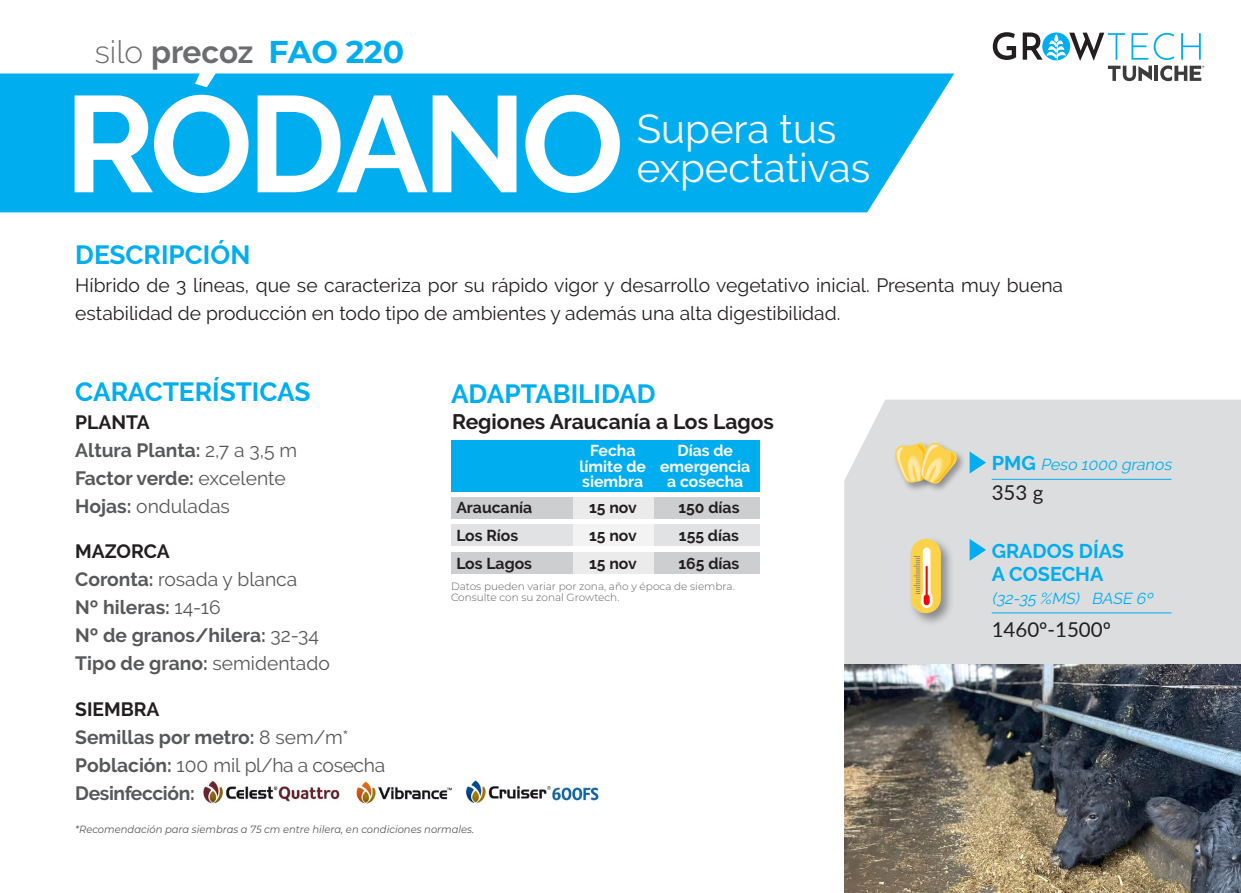
<style>
.page{position:relative;width:1241px;height:893px;background:#fff}
.page>*{position:absolute;margin:0;border:0;box-sizing:border-box;transform-origin:0 0}
.t1{font:700 136.33px "Raleway";letter-spacing:-.04em;color:#fff}
.t2{font:40.25px/38.5px "Raleway";color:#fff}
.t3{font:700 31.5px "Raleway";letter-spacing:-.005em;color:#6c6d70}
.t4{font:700 26.25px "Raleway";color:#00aeef}
.t5{font:700 21px "Raleway";color:#231f20}
.t6{font:20.47px "Lato";color:#231f20}
.t7{font:700 19.95px/23.8px "Raleway";color:#00aeef}
.t8{font:700 19.25px/28px "Raleway";color:#57585a}
.t9{font:19.25px/28px "Raleway";color:#231f20}
.t10{font:italic 15.92px "Raleway";color:#00aeef}
.t11{font:700 15.75px/28px "Raleway";color:#231f20;text-align:justify}
.t12{font:700 15.75px/15.8px "Raleway";color:#fff;text-align:center}
.t13{font:300 10.5px/11.5px "Montserrat";color:#616164}
.t14{font:italic 10.5px "Montserrat";color:#57585a;scale:.95 1}
.s1{font-weight:300}
.s2{font-family:"Montserrat";color:#00aeef}
.s3{color:#231f20}
.s4{font-weight:400}
.s5{font-weight:700;font-style:normal;font-size:19.95px}
</style>
<div class="page">
<img style="left:356px;top:781px;width:96px;height:22px">
<img style="left:466px;top:780px;width:133px;height:24px">
<hr style="left:563px;top:802px;width:28px;height:4px;background:#fff">
<img style="left:203px;top:781px;width:137px;height:23px">
<div style="left:0;top:73px;width:954px;height:139px;background:#00aeef"></div>
<svg style="left:992px;top:32px;width:212px;height:49px"></svg>
<div style="left:451px;top:440px;width:308px;height:52px;background:#00aeef"></div>
<div style="left:451px;top:497px;width:308px;height:21px;background:#cdced0"></div>
<div style="left:451px;top:552px;width:308px;height:22px;background:#cdced0"></div>
<div style="left:451px;top:524px;width:308px;height:22px;background:#e1e2e4"></div>
<svg style="left:573px;top:497px;width:80px;height:77px;background:#f0f0f1"></svg>
<div style="left:844px;top:400px;width:396px;height:265px;background:#dcdddf"></div>
<svg style="left:969px;top:539px;width:16px;height:22px"></svg>
<svg style="left:969px;top:452px;width:16px;height:22px"></svg>
<hr style="left:991px;top:479px;width:180px;height:1px;background:#00aeef">
<hr style="left:991px;top:613px;width:180px;height:1px;background:#00aeef">
<div style="left:892px;top:441px;width:44px;height:51px;background:#231f20;opacity:.41"></div>
<div style="left:918px;top:441px;width:48px;height:52px;background:#231f20;opacity:.41"></div>
<svg style="left:891px;top:441px;width:69px;height:45px;background:#e8d18d"></svg>
<div style="left:907px;top:536px;width:47px;height:91px;background:#231f20;opacity:.44"></div>
<div style="left:910px;top:539px;width:30px;height:74px;background:#fdd24b;border-radius:15px"></div>
<svg style="left:913px;top:547px;width:19px;height:61px"></svg>
<div style="left:923px;top:594px;width:6px;height:11px;background:#f00a00;border-radius:3px"></div>
<hr style="left:925px;top:566px;width:2px;height:32px;background:#f00a00">
<img style="left:844px;top:665px;width:396px;height:228px">
<h3 class="t3" style="left:95px;top:34px;width:311px"><span class="s1">silo</span> precoz <span class="s2">FAO 220</span></h3>
<h1 class="t1" style="left:64px;top:66px;width:561px">RÓDANO</h1>
<h2 class="t2" style="left:636px;top:110px;width:235px">Supera tus expectativas</h2>
<h3 class="t4" style="left:75px;top:239px;width:176px">DESCRIPCIÓN</h3>
<p class="t9" style="left:75px;top:271px;width:989px">Híbrido de 3 líneas, que se caracteriza por su rápido vigor y desarrollo vegetativo inicial. Presenta muy buena estabilidad de producción en todo tipo de ambientes y además una alta digestibilidad.</p>
<h3 class="t4" style="left:75px;top:376px;width:237px">CARACTERÍSTICAS</h3>
<p class="t8" style="left:75px;top:408px;width:223px"><span class="s3">PLANTA<br></span>Altura Planta: <span class="s4">2,7 a 3,5 m<br></span>Factor verde: <span class="s4">excelente<br></span>Hojas: <span class="s4">onduladas</span></p>
<p class="t8" style="left:75px;top:538px;width:256px"><span class="s3">MAZORCA<br></span>Coronta: <span class="s4">rosada y blanca<br></span>Nº hileras: <span class="s4">14-16<br></span>Nº de granos/hilera: <span class="s4">32-34<br></span>Tipo de grano: <span class="s4">semidentado</span></p>
<p class="t8" style="left:75px;top:695px;width:311px"><span class="s3">SIEMBRA<br></span>Semillas por metro: <span class="s4">8 sem/m*<br></span>Población: <span class="s4">100 mil pl/ha a cosecha<br></span>Desinfección:</p>
<h3 class="t4" style="left:451px;top:379px;width:206px">ADAPTABILIDAD</h3>
<p class="t5" style="left:452px;top:410px;width:323px">Regiones Araucanía a Los Lagos</p>
<p class="t12" style="left:579px;top:442px;width:68px">Fecha límite de siembra</p>
<p class="t12" style="left:660px;top:442px;width:92px">Días de emergencia a cosecha</p>
<p class="t11" style="left:456px;top:493px;width:77px;text-align:left">Araucanía<br>Los Ríos<br>Los Lagos</p>
<p class="t11" style="left:589px;top:493px;width:49px">15 nov 15 nov 15 nov</p>
<p class="t11" style="left:678px;top:493px;width:62px">150 días 155 días 165 días</p>
<p class="t13" style="left:451px;top:580px;width:285px">Datos pueden variar por zona, año y época de siembra.<br>Consulte con su zonal Growtech.</p>
<p class="t14" style="left:75px;top:822px;width:421px">*Recomendación para siembras a 75 cm entre hilera, en condiciones normales.</p>
<p class="t10" style="left:991px;top:455px;width:185px"><span class="s5">P M G</span> Peso 1000 granos</p>
<p class="t6" style="left:991px;top:478px;width:53px">353 g</p>
<p class="t7" style="left:991px;top:539px;width:134px">GRADOS DÍAS<br>A COSECHA</p>
<p class="t10" style="left:991px;top:589px;width:166px">(32-35 %MS) BASE 6º</p>
<p class="t6" style="left:991px;top:615px;width:121px">1460º-1500º</p>
</div>
